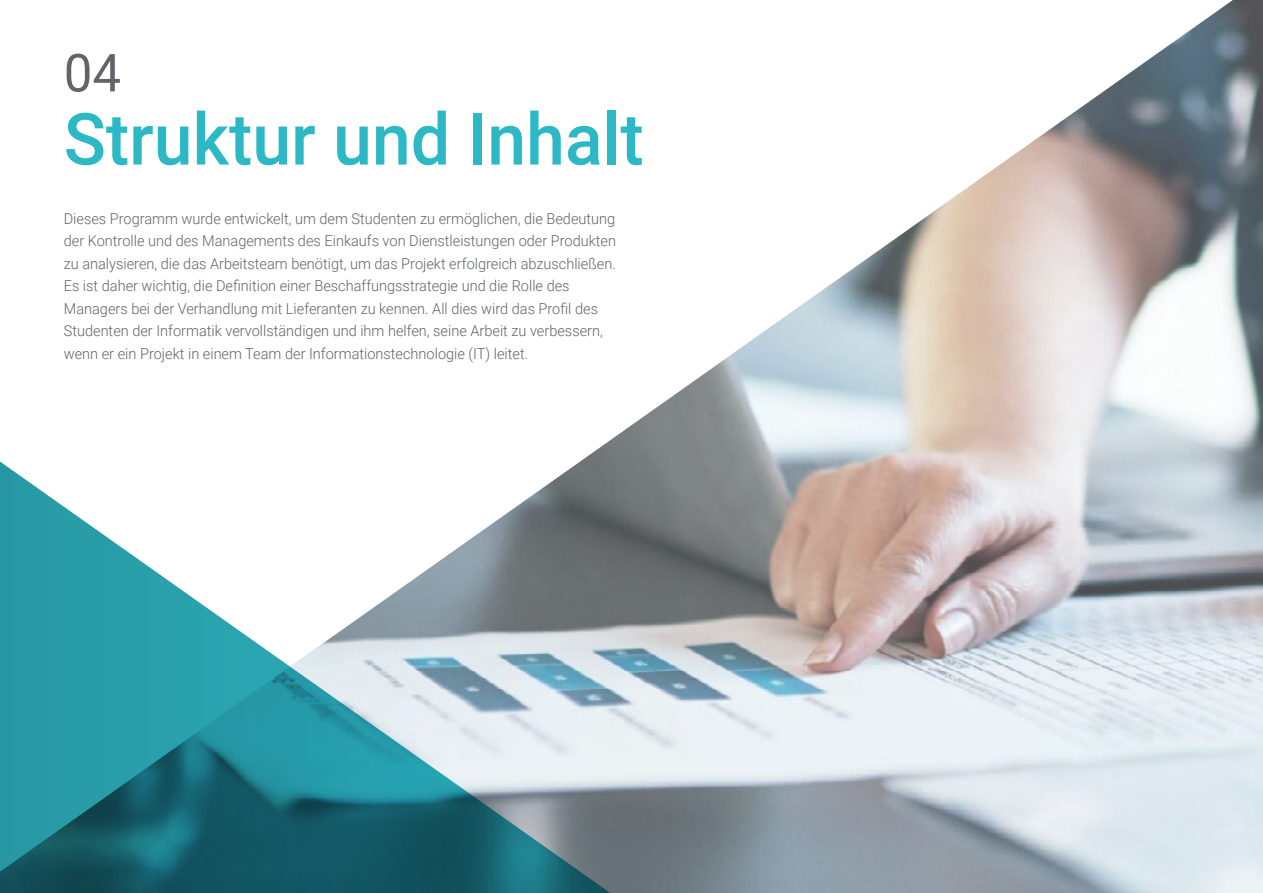
<style>
.page{position:relative;width:1263px;height:893px;background:#fff}
.page>*{position:absolute;margin:0;border:0;box-sizing:border-box;transform-origin:0 0}
.t1{font:500 72px "Roboto";color:#2db8c5}
.t2{font:52.5px "Roboto";color:#61646a}
.t3{font:300 15px/22.5px "Roboto";color:#61646a}
</style>
<div class="page">
<img style="left:602px;top:0;width:661px;height:893px">
<svg style="left:0;top:446px;width:640px;height:447px"></svg>
<h2 class="t2" style="left:64px;top:36px;width:59px">04</h2>
<h1 class="t1" style="left:64px;top:89px;width:581px">Struktur und Inhalt</h1>
<p class="t3" style="left:64px;top:207px;width:554px">Dieses Programm wurde entwickelt, um dem Studenten zu ermöglichen, die Bedeutung der Kontrolle und des Managements des Einkaufs von Dienstleistungen oder Produkten zu analysieren, die das Arbeitsteam benötigt, um das Projekt erfolgreich abzuschließen.<br>Es ist daher wichtig, die Definition einer Beschaffungsstrategie und die Rolle des Managers bei der Verhandlung mit Lieferanten zu kennen. All dies wird das Profil des Studenten der Informatik vervollständigen und ihm helfen, seine Arbeit zu verbessern, wenn er ein Projekt in einem Team der Informationstechnologie (IT) leitet.</p>
</div>
